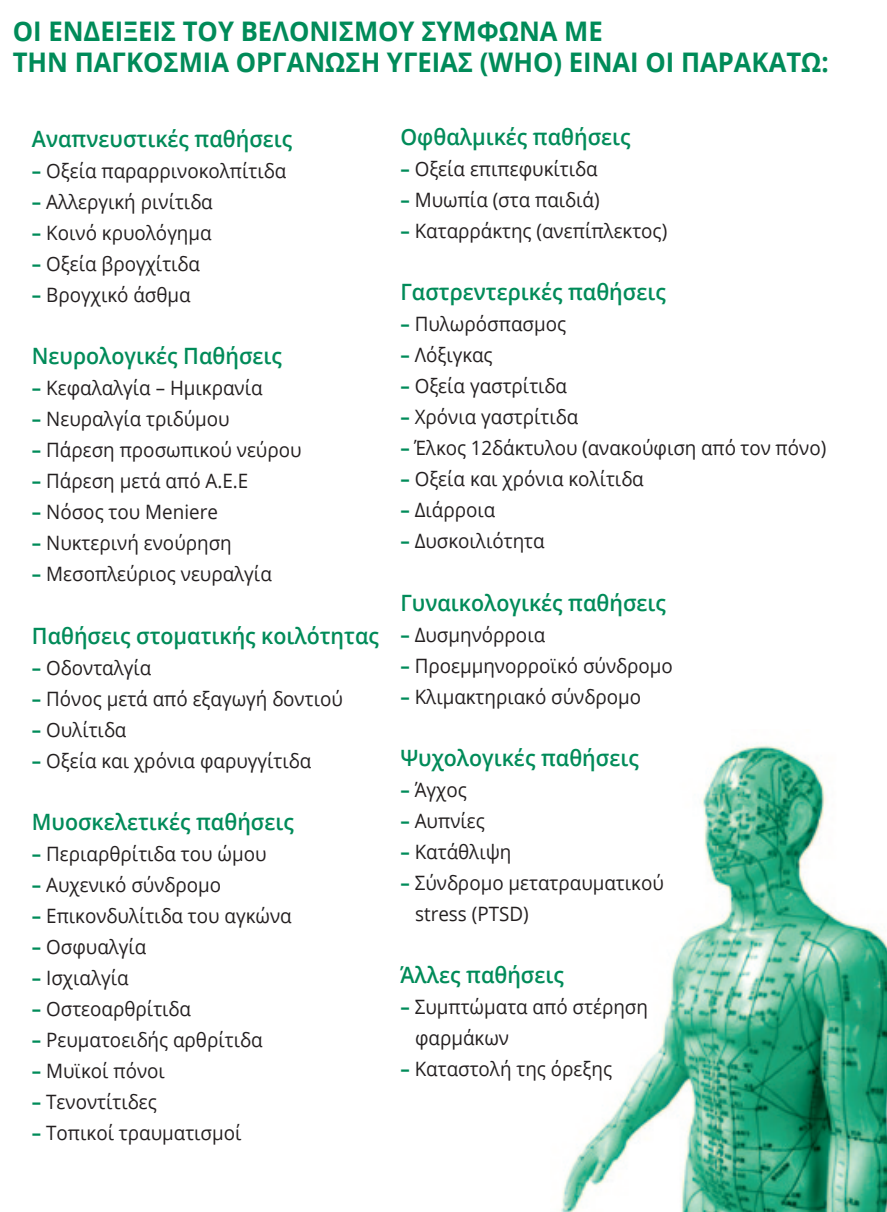
<style>
.page{position:relative;width:887px;height:1212px;background:#fff}
.page>*{position:absolute;margin:0;border:0;box-sizing:border-box;transform-origin:0 0}
.t1{font:700 27px/31.1px "Open Sans";color:#008b59;scale:.95 1}
.t2{font:600 22.5px "Open Sans";color:#008b59;scale:.95 1}
.t3{font:19.8px/31.1px "Open Sans";color:#231f20;scale:.95 1}
.s1{font-weight:700;color:#008b59}
</style>
<div class="page">
<img style="left:561px;top:744px;width:326px;height:468px">
<h1 class="t1" style="left:13px;top:15px;width:860px">ΟΙ ΕΝΔΕΙΞΕΙΣ ΤΟΥ ΒΕΛΟΝΙΣΜΟΥ ΣΥΜΦΩΝΑ ΜΕ<br>ΤΗΝ ΠΑΓΚΟΣΜΙΑ ΟΡΓΑΝΩΣΗ ΥΓΕΙΑΣ (WHO) ΕΙΝΑΙ ΟΙ ΠΑΡΑΚΑΤΩ:</h1>
<p class="t2" style="left:32px;top:123px;width:276px">Αναπνευστικές παθήσεις</p>
<p class="t3" style="left:32px;top:155px;width:269px"><span class="s1">–</span> Οξεία παραρρινοκολπίτιδα</p>
<p class="t3" style="left:32px;top:186px;width:192px"><span class="s1">–</span> Αλλεργική ρινίτιδα</p>
<p class="t3" style="left:32px;top:217px;width:191px"><span class="s1">–</span> Κοινό κρυολόγημα</p>
<p class="t3" style="left:32px;top:248px;width:178px"><span class="s1">–</span> Οξεία βρογχίτιδα</p>
<p class="t3" style="left:32px;top:279px;width:169px"><span class="s1">–</span> Βρογχικό άσθμα</p>
<p class="t2" style="left:32px;top:340px;width:265px">Νευρολογικές Παθήσεις</p>
<p class="t3" style="left:32px;top:372px;width:244px"><span class="s1">–</span> Κεφαλαλγία – Ημικρανία</p>
<p class="t3" style="left:32px;top:403px;width:210px"><span class="s1">–</span> Νευραλγία τριδύμου</p>
<p class="t3" style="left:32px;top:434px;width:285px"><span class="s1">–</span> Πάρεση προσωπικού νεύρου</p>
<p class="t3" style="left:32px;top:465px;width:229px"><span class="s1">–</span> Πάρεση μετά από Α.Ε.Ε</p>
<p class="t3" style="left:32px;top:496px;width:197px"><span class="s1">–</span> Νόσος του Meniere</p>
<p class="t3" style="left:32px;top:527px;width:212px"><span class="s1">–</span> Νυκτερινή ενούρηση</p>
<p class="t3" style="left:32px;top:558px;width:254px"><span class="s1">–</span> Μεσοπλεύριος νευραλγία</p>
<p class="t2" style="left:32px;top:620px;width:367px">Παθήσεις στοματικής κοιλότητας</p>
<p class="t3" style="left:32px;top:651px;width:127px"><span class="s1">–</span> Οδονταλγία</p>
<p class="t3" style="left:32px;top:682px;width:329px"><span class="s1">–</span> Πόνος μετά από εξαγωγή δοντιού</p>
<p class="t3" style="left:32px;top:713px;width:101px"><span class="s1">–</span> Ουλίτιδα</p>
<p class="t3" style="left:32px;top:744px;width:295px"><span class="s1">–</span> Οξεία και χρόνια φαρυγγίτιδα</p>
<p class="t2" style="left:32px;top:806px;width:277px">Μυοσκελετικές παθήσεις</p>
<p class="t3" style="left:32px;top:838px;width:248px"><span class="s1">–</span> Περιαρθρίτιδα του ώμου</p>
<p class="t3" style="left:32px;top:869px;width:201px"><span class="s1">–</span> Αυχενικό σύνδρομο</p>
<p class="t3" style="left:32px;top:900px;width:275px"><span class="s1">–</span> Επικονδυλίτιδα του αγκώνα</p>
<p class="t3" style="left:32px;top:931px;width:122px"><span class="s1">–</span> Οσφυαλγία</p>
<p class="t3" style="left:32px;top:962px;width:103px"><span class="s1">–</span> Ισχιαλγία</p>
<p class="t3" style="left:32px;top:993px;width:169px"><span class="s1">–</span> Οστεοαρθρίτιδα</p>
<p class="t3" style="left:32px;top:1024px;width:244px"><span class="s1">–</span> Ρευματοειδής αρθρίτιδα</p>
<p class="t3" style="left:32px;top:1055px;width:142px"><span class="s1">–</span> Μυϊκοί πόνοι</p>
<p class="t3" style="left:32px;top:1086px;width:133px"><span class="s1">–</span> Τενοντίτιδες</p>
<p class="t3" style="left:32px;top:1117px;width:222px"><span class="s1">–</span> Τοπικοί τραυματισμοί</p>
<p class="t2" style="left:400px;top:121px;width:244px">Οφθαλμικές παθήσεις</p>
<p class="t3" style="left:400px;top:153px;width:209px"><span class="s1">–</span> Οξεία επιπεφυκίτιδα</p>
<p class="t3" style="left:400px;top:184px;width:211px"><span class="s1">–</span> Μυωπία (στα παιδιά)</p>
<p class="t3" style="left:400px;top:215px;width:282px"><span class="s1">–</span> Καταρράκτης (ανεπίπλεκτος)</p>
<p class="t2" style="left:400px;top:276px;width:281px">Γαστρεντερικές παθήσεις</p>
<p class="t3" style="left:400px;top:308px;width:176px"><span class="s1">–</span> Πυλωρόσπασμος</p>
<p class="t3" style="left:400px;top:339px;width:99px"><span class="s1">–</span> Λόξιγκας</p>
<p class="t3" style="left:400px;top:370px;width:177px"><span class="s1">–</span> Οξεία γαστρίτιδα</p>
<p class="t3" style="left:400px;top:401px;width:189px"><span class="s1">–</span> Χρόνια γαστρίτιδα</p>
<p class="t3" style="left:400px;top:432px;width:450px"><span class="s1">–</span> Έλκος 12δάκτυλου (ανακούφιση από τον πόνο)</p>
<p class="t3" style="left:400px;top:463px;width:258px"><span class="s1">–</span> Οξεία και χρόνια κολίτιδα</p>
<p class="t3" style="left:400px;top:494px;width:101px"><span class="s1">–</span> Διάρροια</p>
<p class="t3" style="left:400px;top:525px;width:153px"><span class="s1">–</span> Δυσκοιλιότητα</p>
<p class="t2" style="left:400px;top:587px;width:281px">Γυναικολογικές παθήσεις</p>
<p class="t3" style="left:400px;top:618px;width:154px"><span class="s1">–</span> Δυσμηνόρροια</p>
<p class="t3" style="left:400px;top:649px;width:288px"><span class="s1">–</span> Προεμμηνορροϊκό σύνδρομο</p>
<p class="t3" style="left:400px;top:680px;width:255px"><span class="s1">–</span> Κλιμακτηριακό σύνδρομο</p>
<p class="t2" style="left:400px;top:742px;width:252px">Ψυχολογικές παθήσεις</p>
<p class="t3" style="left:400px;top:774px;width:72px"><span class="s1">–</span> Άγχος</p>
<p class="t3" style="left:400px;top:805px;width:90px"><span class="s1">–</span> Αυπνίες</p>
<p class="t3" style="left:400px;top:836px;width:118px"><span class="s1">–</span> Κατάθλιψη</p>
<p class="t3" style="left:415px;top:867px;width:263px;text-indent:-15px"><span class="s1">–</span> Σύνδρομο μετατραυματικού stress (PTSD)</p>
<p class="t2" style="left:400px;top:960px;width:174px">Άλλες παθήσεις</p>
<p class="t3" style="left:415px;top:991px;width:247px;text-indent:-15px"><span class="s1">–</span> Συμπτώματα από στέρηση φαρμάκων</p>
<p class="t3" style="left:400px;top:1053px;width:224px"><span class="s1">–</span> Καταστολή της όρεξης</p>
</div>
